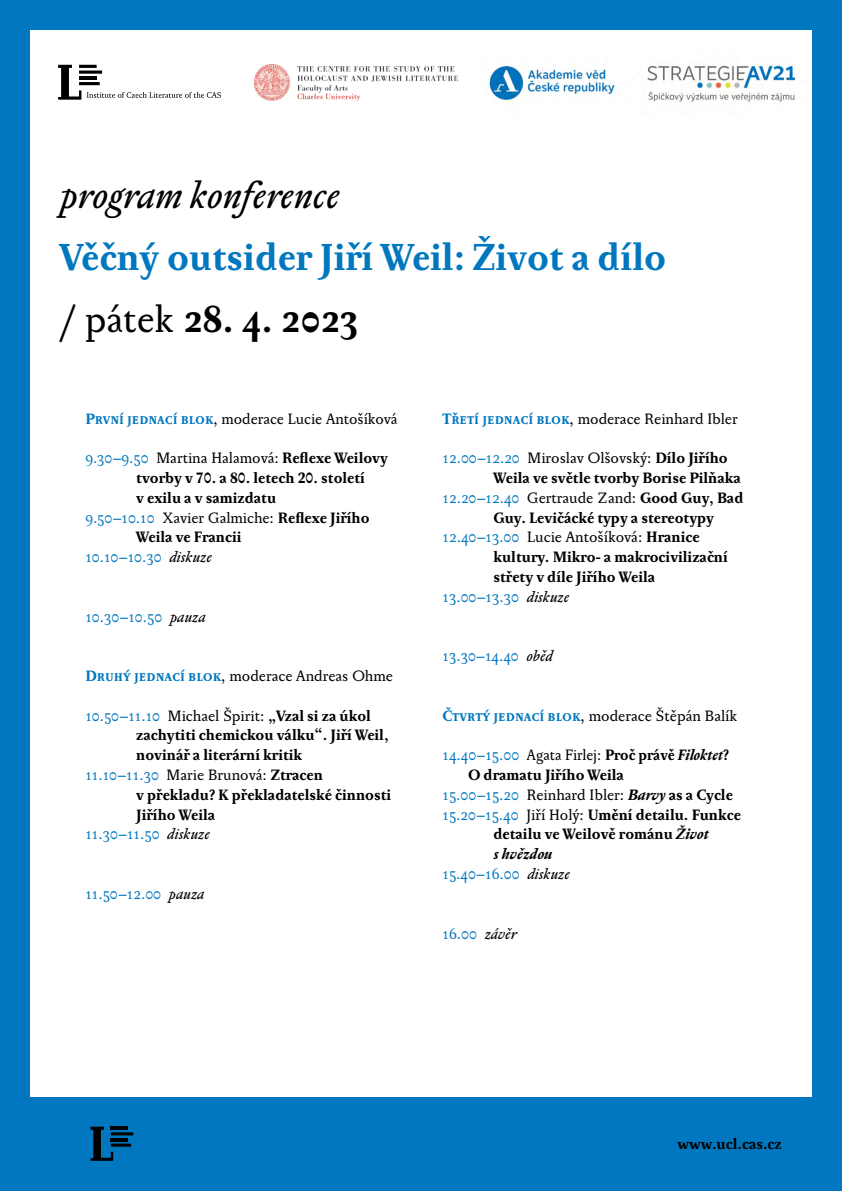
<style>
.page{position:relative;width:842px;height:1191px;background:#0077be}
.page>*{position:absolute;margin:0;border:0;box-sizing:border-box;transform-origin:0 0}
.t1{font:700 38.9px/62.2px "Pentagraf";color:#0077be}
.t2{font:italic 38.9px "Pentagraf";color:#000}
.t3{font:15.6px "Pentagraf";color:#000}
.t4{font:700 15.6px "Pentagraf";color:#000}
.t5{font:15.6px "Pentagraf";color:#0077be}
.t6{font:15.6px "Pentagraf";color:#000;scale:.96 1}
.t7{font:italic 700 15.6px "Pentagraf";color:#000}
.s1{font-weight:400;color:#000}
.s2{color:#000}
.s3{font-weight:700;color:#0077be}
.s4{color:#0077be}
.s5{font-weight:700}
.s6{font-style:italic;color:#000}
.s7{font-weight:700;font-style:italic}
.s8{font-weight:400;color:#0077be}
.s9{font-weight:400}
.s10{font-style:italic}
</style>
<div class="page">
<div style="left:30px;top:30px;width:782px;height:1066px;background:#fff"></div>
<hr style="left:111px;top:1126px;width:17px;height:3px;background:#000">
<hr style="left:111px;top:1132px;width:22px;height:3px;background:#000">
<hr style="left:111px;top:1138px;width:17px;height:3px;background:#000">
<hr style="left:111px;top:1143px;width:20px;height:3px;background:#000">
<svg style="left:90px;top:1126px;width:23px;height:34px"></svg>
<img style="left:486px;top:62px;width:318px;height:41px">
<hr style="left:79px;top:65px;width:18px;height:3px;background:#000">
<svg style="left:81px;top:70px;width:21px;height:4px"></svg>
<hr style="left:79px;top:76px;width:18px;height:3px;background:#000">
<hr style="left:79px;top:82px;width:21px;height:3px;background:#000">
<svg style="left:58px;top:65px;width:23px;height:35px"></svg>
<svg style="left:87px;top:92px;width:134px;height:6px"></svg>
<img style="left:254px;top:65px;width:204px;height:36px">
<h1 class="t2" style="left:60px;top:171px;width:281px">program konference</h1>
<h1 class="t1" style="left:60px;top:227px;width:608px">Věčný outsider Jiří Weil: Život a dílo <span class="s1">/ pátek</span> <span class="s2">28. 4. 2023</span></h1>
<p class="t3" style="left:85px;top:409px;width:314px"><span class="s3">První jednací blok</span>, moderace Lucie Antošíková</p>
<p class="t3" style="left:85px;top:449px;width:304px"><span class="s4">9.30–9.50</span> Martina Halamová: <span class="s5">Reflexe Weilovy</span></p>
<p class="t4" style="left:136px;top:468px;width:230px">tvorby v 70. a 80. letech 20. století</p>
<p class="t4" style="left:136px;top:488px;width:141px">v exilu a v samizdatu</p>
<p class="t3" style="left:85px;top:508px;width:286px"><span class="s4">9.50–10.10</span> Xavier Galmiche: <span class="s5">Reflexe Jiřího</span></p>
<p class="t4" style="left:136px;top:528px;width:107px">Weila ve Francii</p>
<p class="t5" style="left:85px;top:548px;width:128px">10.10–10.30 <span class="s6">diskuze</span></p>
<p class="t5" style="left:85px;top:607px;width:122px">10.30–10.50 <span class="s6">pauza</span></p>
<p class="t3" style="left:85px;top:667px;width:309px"><span class="s3">Druhý jednací blok</span>, moderace Andreas Ohme</p>
<p class="t3" style="left:85px;top:706px;width:287px"><span class="s4">10.50–11.10</span> Michael Špirit: <span class="s5">„Vzal si za úkol</span></p>
<p class="t4" style="left:136px;top:726px;width:254px">zachytiti chemickou válku“. Jiří Weil,</p>
<p class="t4" style="left:136px;top:746px;width:167px">novinář a literární kritik</p>
<p class="t3" style="left:85px;top:766px;width:239px"><span class="s4">11.10–11.30</span> Marie Brunová: <span class="s5">Ztracen</span></p>
<p class="t4" style="left:136px;top:785px;width:257px">v překladu? K překladatelské činnosti</p>
<p class="t4" style="left:136px;top:805px;width:80px">Jiřího Weila</p>
<p class="t5" style="left:85px;top:825px;width:126px">11.30–11.50 <span class="s6">diskuze</span></p>
<p class="t5" style="left:85px;top:884px;width:121px">11.50–12.00 <span class="s6">pauza</span></p>
<p class="t3" style="left:443px;top:409px;width:297px"><span class="s3">Třetí jednací blok</span>, moderace Reinhard Ibler</p>
<p class="t3" style="left:443px;top:449px;width:287px"><span class="s4">12.00–12.20</span> Miroslav Olšovský: <span class="s5">Dílo Jiřího</span></p>
<p class="t4" style="left:493px;top:469px;width:249px">Weila ve světle tvorby Borise Pilňaka</p>
<p class="t3" style="left:443px;top:488px;width:302px"><span class="s4">12.20–12.40</span> Gertraude Zand: <span class="s5">Good Guy, Bad</span></p>
<p class="t4" style="left:493px;top:508px;width:222px">Guy. Levičácké typy a stereotypy</p>
<p class="t3" style="left:443px;top:528px;width:259px"><span class="s4">12.40–13.00</span> Lucie Antošíková: <span class="s5">Hranice</span></p>
<p class="t4" style="left:493px;top:548px;width:236px">kultury. Mikro- a makrocivilizační</p>
<p class="t4" style="left:493px;top:568px;width:163px">střety v díle Jiřího Weila</p>
<p class="t5" style="left:443px;top:587px;width:128px">13.00–13.30 <span class="s6">diskuze</span></p>
<p class="t5" style="left:443px;top:647px;width:112px">13.30–14.40 <span class="s6">oběd</span></p>
<p class="t3" style="left:443px;top:706px;width:296px"><span class="s3">Čtvrtý jednací blok</span>, moderace Štěpán Balík</p>
<p class="t6" style="left:443px;top:746px;width:300px"><span class="s4">14.40–15.00</span> Agata Firlej: <span class="s5">Proč právě</span> <span class="s7">Filoktet</span><span class="s5">?</span></p>
<p class="t4" style="left:468px;top:765px;width:158px">O dramatu Jiřího Weila</p>
<p class="t3" style="left:442px;top:785px;width:292px"><span class="s4">15.00–15.20</span> Reinhard Ibler: <span class="s7">Barvy</span> <span class="s5">as a Cycle</span></p>
<p class="t4" style="left:442px;top:805px;width:300px"><span class="s8">15.20–15.40</span> <span class="s9">Jiří Holý:</span> Umění detailu. Funkce</p>
<p class="t4" style="left:493px;top:825px;width:217px">detailu ve Weilově románu <span class="s10">Život</span></p>
<p class="t7" style="left:493px;top:845px;width:60px">s hvězdou</p>
<p class="t5" style="left:442px;top:865px;width:129px">15.40–16.00 <span class="s6">diskuze</span></p>
<p class="t5" style="left:442px;top:924px;width:75px">16.00 <span class="s6">závěr</span></p>
<p class="t4" style="left:677px;top:1134px;width:106px">www.ucl.cas.cz</p>
</div>
